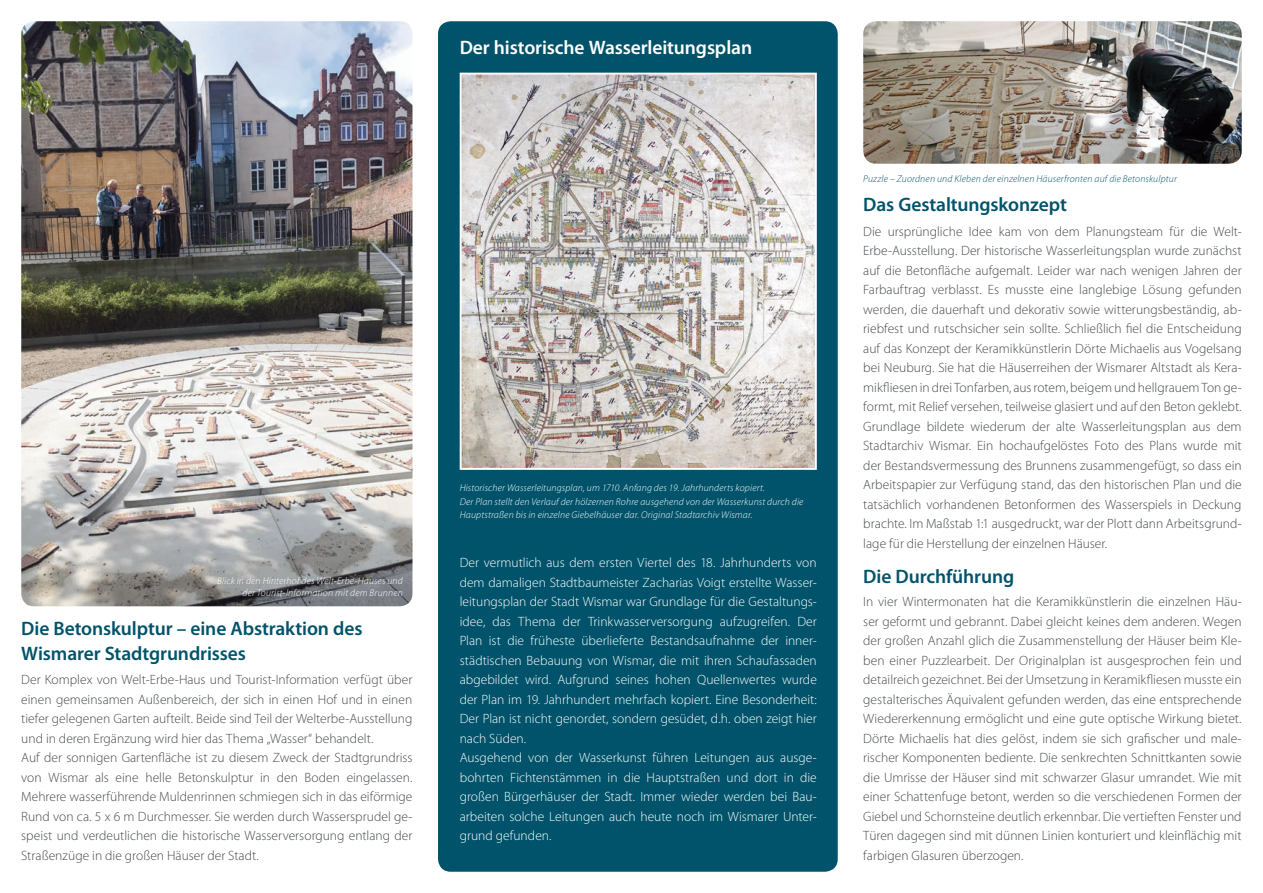
<style>
.page{position:relative;width:1263px;height:893px;background:#fff}
.page>*{position:absolute;margin:0;border:0;box-sizing:border-box;transform-origin:0 0}
.t1{font:600 19.5px/25.2px "Myriad Pro";letter-spacing:-.005em;color:#00536a}
.t2{font:600 19.5px "Myriad Pro";letter-spacing:-.005em;color:#fff}
.t3{font:300 13.5px/19.5px "Myriad Pro";color:#45494d;text-align:justify}
.t4{font:300 13.5px/19.5px "Myriad Pro";color:#fff}
.t5{font:italic 300 9.9px/13.5px "Myriad Pro";letter-spacing:.02em;color:#fff;text-align:right}
.t6{font:italic 300 9.9px "Myriad Pro";letter-spacing:.02em;color:#00536a}
</style>
<div class="page">
<img style="left:21px;top:21px;width:391px;height:585px">
<img style="left:863px;top:21px;width:379px;height:143px">
<div style="left:438px;top:21px;width:400px;height:851px;background:#00536a;border-radius:13px"></div>
<img style="left:463px;top:76px;width:351px;height:391px">
<div style="left:460px;top:73px;width:357px;height:397px;border:2px solid #fff"></div>
<p class="t5" style="left:217px;top:574px;width:187px;line-height:12px">Blick in den Hinterhof des Welt-Erbe-Hauses und der Tourist-Information mit dem Brunnen</p>
<h1 class="t1" style="left:21px;top:615px;width:343px">Die Betonskulptur – eine Abstraktion des<br>Wismarer Stadtgrundrisses</h1>
<p class="t3" style="left:21px;top:670px;width:393px;text-align:left">Der Komplex von Welt-Erbe-Haus und Tourist-I nformation verfügt über einen gemeinsamen Außenbereich, der sich in einen Hof und in einen tiefer gelegenen Garten aufteilt. Beide sind Teil der Welterbe-Ausstellung und in deren Ergänzung wird hier das Thema „Wasser“ behandelt.<br>Auf der sonnigen Gartenfläche ist zu diesem Zweck der Stadtgrundriss von Wismar als eine helle Betonskulptur in den Boden eingelassen.<br>Mehrere wasserführende Muldenrinnen schmiegen sich in das eiförmige Rund von ca. 5 x 6 m Durchmesser. Sie werden durch Wassersprudel ge&shy;speist und verdeutlichen die historische Wasserversorgung entlang der Straßenzüge in die großen Häuser der Stadt.</p>
<h1 class="t2" style="left:460px;top:35px;width:294px">Der historische Wasserleitungsplan</h1>
<p class="t5" style="left:460px;top:481px;width:345px;text-align:left">Historischer Wasserleitungsplan, um 1710. Anfang des 19. Jahrhunderts kopiert.<br>Der Plan stellt den Verlauf der hölzernen Rohre ausgehend von der Wasserkunst durch die<br>Hauptstraßen bis in einzelne Giebelhäuser dar. Original Stadtarchiv Wismar.</p>
<p class="t4" style="left:460px;top:553px;width:359px">Der vermutlich aus dem ersten Viertel des 18. Jahrhunderts von dem damaligen Stadtbaumeister Zacharias Voigt erstellte Wasser&shy;leitungsplan der Stadt Wismar war Grundlage für die Gestaltungs&shy;idee, das Thema der Trinkwasserversorgung aufzugreifen. Der Plan ist die früheste überlieferte Bestandsaufnahme der inner&shy;städtischen Bebauung von Wismar, die mit ihren Schaufassaden abgebildet wird. Aufgrund seines hohen Quellenwertes wurde der Plan im 19. Jahrhundert mehrfach kopiert. Eine Besonderheit:<br>Der Plan ist nicht genordet, sondern gesüdet, d.h. oben zeigt hier nach Süden.<br>Ausgehend von der Wasserkunst führen Leitungen aus ausge&shy;bohrten Fichtenstämmen in die Hauptstraßen und dort in die großen Bürgerhäuser der Stadt. I mmer wieder werden bei Bau&shy;arbeiten solche Leitungen auch heute noch im Wismarer Unter&shy;grund gefunden.</p>
<p class="t6" style="left:863px;top:173px;width:315px">Puzzle – Zuordnen und Kleben der einzelnen Häuserfronten auf die Betonskulptur</p>
<h1 class="t1" style="left:863px;top:192px;width:205px">Das Gestaltungskonzept</h1>
<p class="t3" style="left:863px;top:221px;width:380px">Die ursprüngliche Idee kam von dem Planungsteam für die Welt-Erbe-Ausstellung. Der historische Wasserleitungsplan wurde zunächst auf die Betonfläche aufgemalt. Leider war nach wenigen Jahren der Farbauftrag verblasst. Es musste eine langlebige Lösung gefunden werden, die dauerhaft und dekorativ sowie witterungsbeständig, ab&shy;riebfest und rutschsicher sein sollte. Schließlich fiel die Entscheidung auf das Konzept der Keramikkünstlerin Dörte Michaelis aus Vogelsang bei Neuburg. Sie hat die Häuserreihen der Wismarer Altstadt als Kera&shy;mikfliesen in drei Tonfarben, aus rotem, beigem und hellgrauem Ton ge&shy;formt, mit Relief versehen, teilweise glasiert und auf den Beton geklebt.<br>Grundlage bildete wiederum der alte Wasserleitungsplan aus dem Stadtarchiv Wismar. Ein hochaufgelöstes Foto des Plans wurde mit der Bestandsvermessung des Brunnens zusammengefügt, so dass ein Arbeitspapier zur Verfügung stand, das den historischen Plan und die tatsächlich vorhandenen Betonformen des Wasserspiels in Deckung brachte. I m Maßstab 1:1 ausgedruckt, war der Plott dann Arbeitsgrund&shy;lage für die Herstellung der einzelnen Häuser.</p>
<h1 class="t1" style="left:863px;top:563px;width:152px">Die Durchführung</h1>
<p class="t3" style="left:863px;top:592px;width:380px">I n vier Wintermonaten hat die Keramikkünstlerin die einzelnen Häu&shy;ser geformt und gebrannt. Dabei gleicht keines dem anderen. Wegen der großen Anzahl glich die Zusammenstellung der Häuser beim Kle&shy;ben einer Puzzlearbeit. Der Originalplan ist ausgesprochen fein und detailreich gezeichnet. Bei der Umsetzung in Keramikfliesen musste ein gestalterisches Äquivalent gefunden werden, das eine entsprechende Wiedererkennung ermöglicht und eine gute optische Wirkung bietet.<br>Dörte Michaelis hat dies gelöst, indem sie sich grafischer und male&shy;rischer Komponenten bediente. Die senkrechten Schnittkanten sowie die Umrisse der Häuser sind mit schwarzer Glasur umrandet. Wie mit einer Schattenfuge betont, werden so die verschiedenen Formen der Giebel und Schornsteine deutlich erkennbar. Die vertieften Fenster und Türen dagegen sind mit dünnen Linien konturiert und kleinflächig mit farbigen Glasuren überzogen.</p>
</div>
